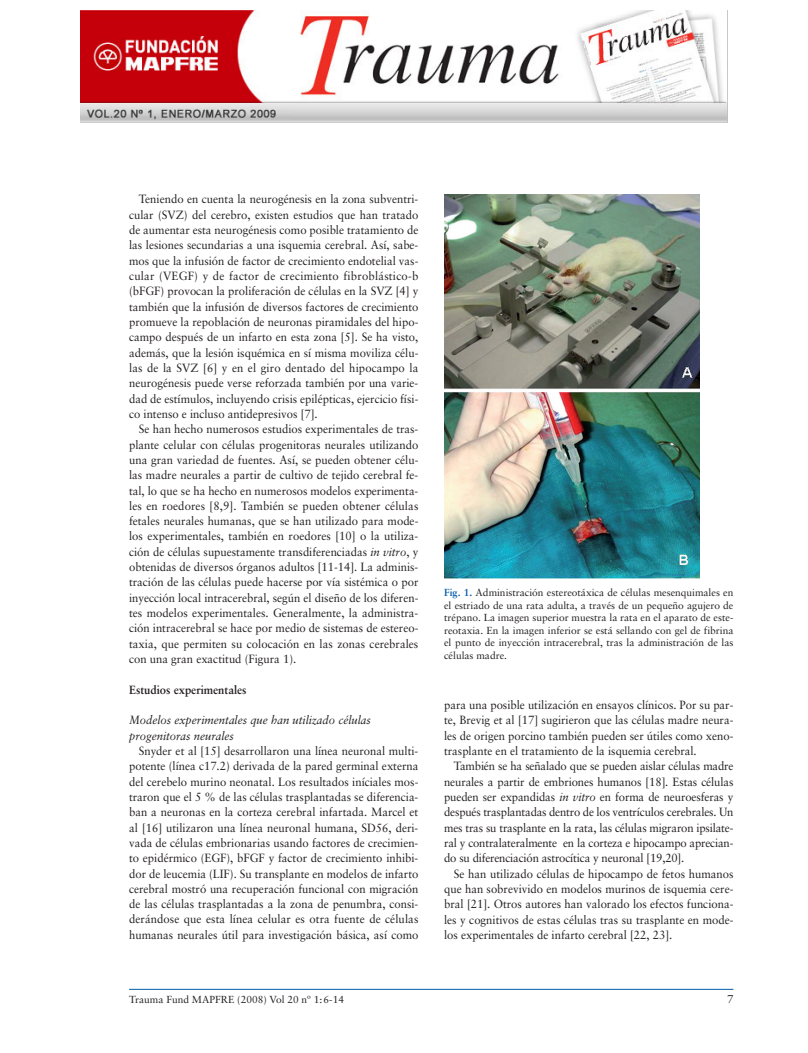
<style>
.page{position:relative;width:808px;height:1053px;background:#fff}
.page>*{position:absolute;margin:0;border:0;box-sizing:border-box;transform-origin:0 0}
.t1{font:11.88px/15.2px "Sabon";color:#231f20;text-align:justify;scale:.95 1}
.t2{font:italic 11.88px/15.2px "Sabon";color:#231f20;scale:.95 1}
.t3{font:700 11.88px "Sabon";color:#231f20;scale:.95 1}
.t4{font:11.38px "Sabon";color:#231f20}
.t5{font:10.25px/12.5px "Sabon";color:#231f20;text-align:justify}
.s1{font-style:italic}
.s2{font-weight:700;color:#015dab}
</style>
<div class="page">
<img style="left:444px;top:194px;width:255px;height:384px">
<hr style="left:129px;top:988px;width:604px;height:1px;background:#015dab">
<img style="left:81px;top:10px;width:646px;height:112px">
<p class="t1" style="left:129px;top:193px;width:306px;text-indent:10px">Teniendo en cuenta la neurogénesis en la zona subventri&shy;cular (SVZ) del cerebro, existen estudios que han tratado de aumentar esta neurogénesis como posible tratamiento de las lesiones secundarias a una isquemia cerebral. Así, sabe&shy;mos que la infusión de factor de crecimiento endotelial vas&shy;cular (VEGF) y de factor de crecimiento fibroblástico-b (bFGF) provocan la proliferación de células en la SVZ [4] y también que la infusión de diversos factores de crecimiento promueve la repoblación de neuronas piramidales del hipo&shy;campo después de un infarto en esta zona [5]. Se ha visto, además, que la lesión isquémica en sí misma moviliza célu&shy;las de la SVZ [6] y en el giro dentado del hipocampo la neurogénesis puede verse reforzada también por una varie&shy;dad de estímulos, incluyendo crisis epilépticas, ejercicio físi&shy;co intenso e incluso antidepresivos [7].</p>
<p class="t1" style="left:129px;top:422px;width:306px;text-indent:10px">Se han hecho numerosos estudios experimentales de tras&shy;plante celular con células progenitoras neurales utilizando una gran variedad de fuentes. Así, se pueden obtener célu&shy;las madre neurales a partir de cultivo de tejido cerebral fe&shy;tal, lo que se ha hecho en numerosos modelos experimenta&shy;les en roedores [8,9]. También se pueden obtener células fetales neurales humanas, que se han utilizado para mode&shy;los experimentales, también en roedores [10] o la utiliza&shy;ción de células supuestamente transdiferenciadas <span class="s1">in vitro</span>, y obtenidas de diversos órganos adultos [11-14]. La adminis&shy;tración de las células puede hacerse por vía sistémica o por inyección local intracerebral, según el diseño de los diferen&shy;tes modelos experimentales. Generalmente, la administra&shy;ción intracerebral se hace por medio de sistemas de estereo&shy;taxia, que permiten su colocación en las zonas cerebrales con una gran exactitud (Figura 1).</p>
<p class="t3" style="left:129px;top:684px;width:125px">Estudios experimentales</p>
<p class="t2" style="left:129px;top:713px;width:256px">Modelos experimentales que han utilizado células progenitoras neurales</p>
<p class="t1" style="left:129px;top:744px;width:306px;text-indent:10px">Snyder et al [15] desarrollaron una línea neuronal multi&shy;potente (línea c17.2) derivada de la pared germinal externa del cerebelo murino neonatal. Los resultados iníciales mos&shy;traron que el 5 % de las células trasplantadas se diferencia&shy;ban a neuronas en la corteza cerebral infartada. Marcel et al [16] utilizaron una línea neuronal humana, SD56, deri&shy;vada de células embrionarias usando factores de crecimien&shy;to epidérmico (EGF), bFGF y factor de crecimiento inhibi&shy;dor de leucemia (LIF). Su transplante en modelos de infarto cerebral mostró una recuperación funcional con migración de las células trasplantadas a la zona de penumbra, consi&shy;derándose que esta línea celular es otra fuente de células humanas neurales útil para investigación básica, así como</p>
<p class="t5" style="left:444px;top:587px;width:291px"><span class="s2">Fig. 1.</span> Administración estereotáxica de células mesenquimales en el estriado de una rata adulta, a través de un pequeño agujero de trépano. La imagen superior muestra la rata en el aparato de este&shy;reotaxia. En la imagen inferior se está sellando con gel de fibrina el punto de inyección intracerebral, tras la administración de las células madre.</p>
<p class="t1" style="left:444px;top:698px;width:306px">para una posible utilización en ensayos clínicos. Por su par&shy;te, Brevig et al [17] sugirieron que las células madre neura&shy;les de origen porcino también pueden ser útiles como xeno&shy;trasplante en el tratamiento de la isquemia cerebral.</p>
<p class="t1" style="left:444px;top:759px;width:306px;text-indent:10px">También se ha señalado que se pueden aislar células madre neurales a partir de embriones humanos [18]. Estas células pueden ser expandidas <span class="s1">in vitro</span> en forma de neuroesferas y después trasplantadas dentro de los ventrículos cerebrales. Un mes tras su trasplante en la rata, las células migraron ipsilate&shy;ral y contralateralmente en la corteza e hipocampo aprecian&shy;do su diferenciación astrocítica y neuronal [19,20].</p>
<p class="t1" style="left:444px;top:866px;width:306px;text-indent:10px">Se han utilizado células de hipocampo de fetos humanos que han sobrevivido en modelos murinos de isquemia cere&shy;bral [21]. Otros autores han valorado los efectos funciona&shy;les y cognitivos de estas células tras su trasplante en mode&shy;los experimentales de infarto cerebral [22, 23].</p>
<p class="t5" style="left:129px;top:994px;width:216px">Trauma Fund MAPFRE (2008) Vol 20 nº 1:6-14</p>
<p class="t4" style="left:727px;top:994px;width:8px">7</p>
</div>
